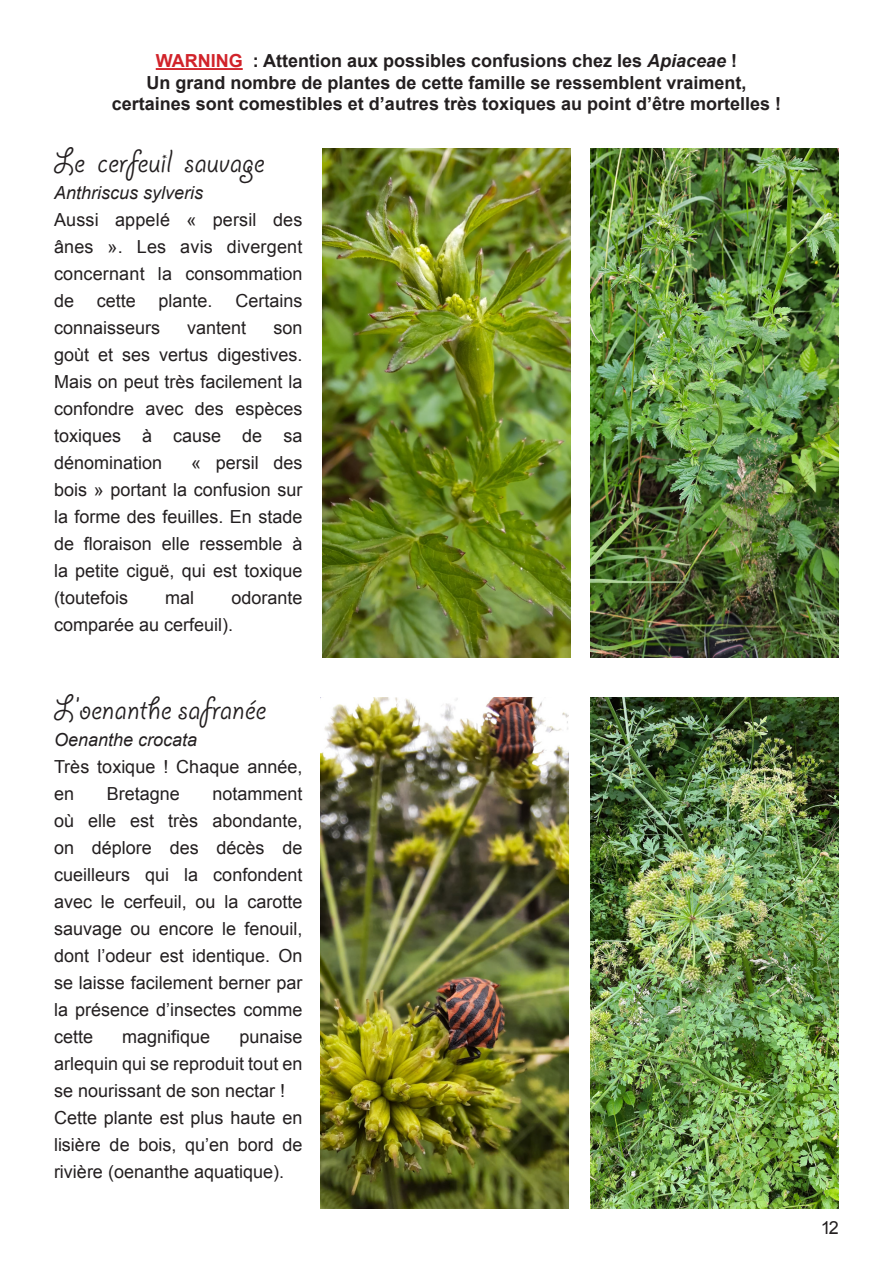
<style>
.page{position:relative;width:893px;height:1263px;background:#fff}
.page>*{position:absolute;margin:0;border:0;box-sizing:border-box;transform-origin:0 0}
.t1{font:36px "Giddyup Std";color:#231f20}
.t2{font:18px/27px "Arial";color:#231f20;text-align:justify}
.t3{font:700 18px "Arial";color:#231f20}
.t4{font:italic 18px "Arial";color:#231f20}
.s1{color:#d1232a}
.s2{font-style:italic}
</style>
<div class="page">
<img style="left:321px;top:697px;width:248px;height:512px">
<img style="left:591px;top:697px;width:248px;height:512px">
<img style="left:591px;top:148px;width:248px;height:510px">
<img style="left:322px;top:148px;width:249px;height:510px">
<hr style="left:156px;top:68px;width:87px;height:2px;background:#d1232a">
<p class="t3" style="left:156px;top:49px;width:583px"><span class="s1">WARNING</span> : Attention aux possibles confusions chez les <span class="s2">Apiaceae</span> !</p>
<p class="t3" style="left:146px;top:71px;width:602px">Un grand nombre de plantes de cette famille se ressemblent vraiment,</p>
<p class="t3" style="left:112px;top:92px;width:671px">certaines sont comestibles et d’autres très toxiques au point d’être mortelles !</p>
<p class="t1" style="left:54px;top:142px;width:212px">Le cerfeuil sauvage</p>
<p class="t4" style="left:54px;top:181px;width:151px">Anthriscus sylveris</p>
<p class="t2" style="left:54px;top:206px;width:250px">Aussi appelé « persil des ânes ». Les avis divergent concernant la consommation de</p>
<p class="t2" style="left:97px;top:287px;width:41px">cette</p>
<p class="t2" style="left:159px;top:287px;width:56px">plante.</p>
<p class="t2" style="left:235px;top:287px;width:69px">Certains</p>
<p class="t2" style="left:54px;top:314px;width:108px">connaisseurs</p>
<p class="t2" style="left:187px;top:314px;width:61px">vantent</p>
<p class="t2" style="left:54px;top:314px;width:250px;text-indent:219px">son goùt et ses vertus digestives.<br>Mais on peut très facilement la confondre avec des espèces toxiques à cause de sa dénomination</p>
<p class="t2" style="left:54px;top:449px;width:250px;text-indent:137px">« persil des bois » portant la confusion sur la forme des feuilles. En stade de floraison elle ressemble à la petite ciguë, qui est toxique (toutefois</p>
<p class="t2" style="left:54px;top:584px;width:250px;text-indent:177px">odorante comparée au cerfeuil).</p>
<p class="t2" style="left:165px;top:584px;width:30px">mal</p>
<p class="t1" style="left:54px;top:689px;width:214px">L’oenanthe safranée</p>
<p class="t4" style="left:54px;top:728px;width:145px">Oenanthe crocata</p>
<p class="t2" style="left:54px;top:754px;width:250px">Très toxique ! Chaque année, en</p>
<p class="t2" style="left:107px;top:781px;width:75px">Bretagne</p>
<p class="t2" style="left:54px;top:781px;width:250px;text-indent:158px">notamment où elle est très abondante, on déplore des décès de cueilleurs qui la confondent avec le cerfeuil, ou la carotte sauvage ou encore le fenouil, dont l’odeur est identique. On se laisse facilement berner par la présence d’insectes comme cette</p>
<p class="t2" style="left:122px;top:1024px;width:90px">magnifique</p>
<p class="t2" style="left:54px;top:1024px;width:250px;text-indent:185px">punaise arlequin qui se reproduit tout en se nourissant de son nectar !</p>
<p class="t2" style="left:54px;top:1105px;width:250px">Cette plante est plus haute en lisière de bois, qu’en bord de rivière (oenanthe aquatique).</p>
<p class="t2" style="left:821px;top:1214px;width:19px">12</p>
</div>
